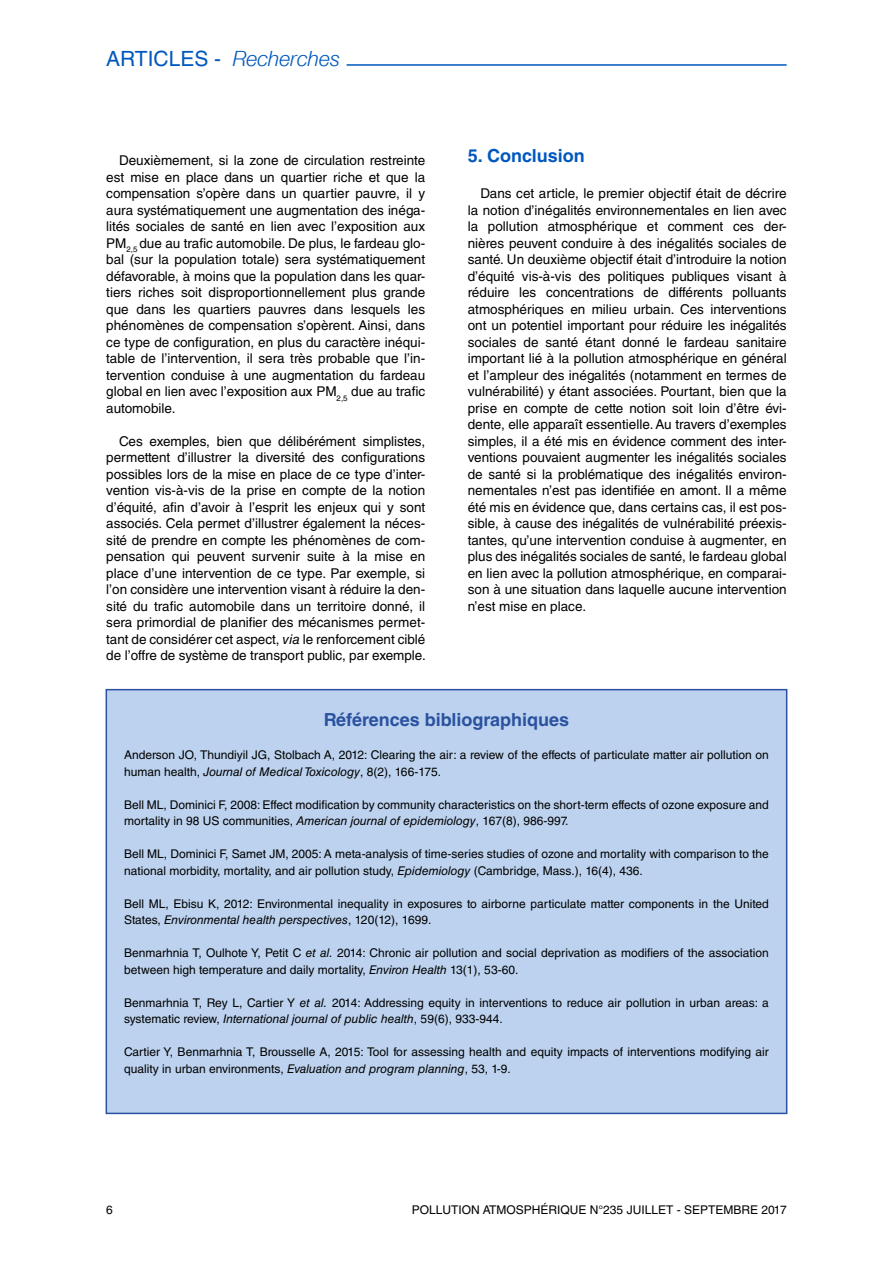
<style>
.page{position:relative;width:893px;height:1263px;background:#fff}
.page>*{position:absolute;margin:0;border:0;box-sizing:border-box;transform-origin:0 0}
.t1{font:italic 21px "Helvetica Neue";color:#0058be}
.Bibliographie{font:700 18px "Helvetica LT Std";color:#2b52a0}
.Titre_1{font:700 18px "Helvetica LT Std";color:#0058be}
.t2{font:13.5px/16.5px "Helvetica LT Std";color:#000;text-align:justify}
.Bibliographie-2{font:12px/16.5px "Helvetica LT Std";color:#000}
.s1{font-family:"Helvetica LT Std";font-style:normal}
.s2{font-style:italic}
</style>
<div class="page">
<hr style="left:347px;top:64px;width:440px;height:2px;background:#0058be">
<div style="left:106px;top:690px;width:681px;height:423px;background:#bcd2ee"></div>
<div style="left:106px;top:689px;width:681px;height:425px;border:2px solid #2b52a0"></div>
<h1 class="t1" style="left:106px;top:46px;width:235px"><span class="s1">ARTICLES -</span> Recherches</h1>
<p class="t2" style="left:106px;top:152px;width:320px;text-indent:13px">Deuxièmement, si la zone de circulation restreinte est mise en place dans un quartier riche et que la compensation s’opère dans un quartier pauvre, il y aura systématiquement une augmentation des inéga&shy;lités sociales de santé en lien avec l’exposition aux PM<sub>2,5</sub> due au trafic automobile. De plus, le fardeau glo&shy;bal (sur la population totale) sera systématiquement défavorable, à moins que la population dans les quar&shy;tiers riches soit disproportionnellement plus grande que dans les quartiers pauvres dans lesquels les phénomènes de compensation s’opèrent. Ainsi, dans ce type de configuration, en plus du caractère inéqui&shy;table de l’intervention, il sera très probable que l’in&shy;tervention conduise à une augmentation du fardeau global en lien avec l’exposition aux PM<sub>2,5</sub> due au trafic automobile.</p>
<p class="t2" style="left:106px;top:432px;width:321px;text-indent:13px">Ces exemples, bien que délibérément simplistes, permettent d’illustrer la diversité des configurations possibles lors de la mise en place de ce type d’inter&shy;vention vis-à-vis de la prise en compte de la notion d’équité, afin d’avoir à l’esprit les enjeux qui y sont associés. Cela permet d’illustrer également la néces&shy;sité de prendre en compte les phénomènes de com&shy;pensation qui peuvent survenir suite à la mise en place d’une intervention de ce type. Par exemple, si l’on considère une intervention visant à réduire la den&shy;sité du trafic automobile dans un territoire donné, il sera primordial de planifier des mécanismes permet&shy;tant de considérer cet aspect, <span class="s2">via</span> le renforcement ciblé de l’offre de système de transport public, par exemple.</p>
<p class="Titre_1" style="left:468px;top:144px;width:118px">5. Conclusion</p>
<p class="t2" style="left:468px;top:185px;width:320px;text-indent:13px">Dans cet article, le premier objectif était de décrire la notion d’inégalités environnementales en lien avec la pollution atmosphérique et comment ces der&shy;nières peuvent conduire à des inégalités sociales de santé. Un deuxième objectif était d’introduire la notion d’équité vis-à-vis des politiques publiques visant à réduire les concentrations de différents polluants atmosphériques en milieu urbain. Ces interventions ont un potentiel important pour réduire les inégalités sociales de santé étant donné le fardeau sanitaire important lié à la pollution atmosphérique en général et l’ampleur des inégalités (notamment en termes de vulnérabilité) y étant associées. Pourtant, bien que la prise en compte de cette notion soit loin d’être évi&shy;dente, elle apparaît essentielle. Au travers d’exemples simples, il a été mis en évidence comment des inter&shy;ventions pouvaient augmenter les inégalités sociales de santé si la problématique des inégalités environ&shy;nementales n’est pas identifiée en amont. Il a même été mis en évidence que, dans certains cas, il est pos&shy;sible, à cause des inégalités de vulnérabilité préexis&shy;tantes, qu’une intervention conduise à augmenter, en plus des inégalités sociales de santé, le fardeau global en lien avec la pollution atmosphérique, en comparai&shy;son à une situation dans laquelle aucune intervention n’est mise en place.</p>
<p class="Bibliographie" style="left:324px;top:709px;width:247px">Références bibliographiques</p>
<p class="Bibliographie-2" style="left:124px;top:747px;width:646px">Anderson JO, Thundiyil JG, Stolbach A, 2012: Clearing the air: a review of the effects of particulate matter air pollution on human health, <span class="s2">Journal of Medical Toxicology</span>, 8(2), 166-175.</p>
<p class="Bibliographie-2" style="left:124px;top:796px;width:646px">Bell ML, Dominici F, 2008: Effect modification by community characteristics on the short-term effects of ozone exposure and mortality in 98 US communities, <span class="s2">American journal of epidemiology</span>, 167(8), 986-997.</p>
<p class="Bibliographie-2" style="left:124px;top:846px;width:646px">Bell ML, Dominici F, Samet JM, 2005: A meta-analysis of time-series studies of ozone and mortality with comparison to the national morbidity, mortality, and air pollution study, <span class="s2">Epidemiology</span> (Cambridge, Mass.), 16(4), 436.</p>
<p class="Bibliographie-2" style="left:124px;top:895px;width:646px">Bell ML, Ebisu K, 2012: Environmental inequality in exposures to airborne particulate matter components in the United<br>States, <span class="s2">Environmental health perspectives</span>, 120(12), 1699.</p>
<p class="Bibliographie-2" style="left:124px;top:945px;width:646px">Benmarhnia T, Oulhote Y, Petit C <span class="s2">et al.</span> 2014: Chronic air pollution and social deprivation as modifiers of the association between high temperature and daily mortality, <span class="s2">Environ Health</span> 13(1), 53-60.</p>
<p class="Bibliographie-2" style="left:124px;top:994px;width:646px">Benmarhnia T, Rey L, Cartier Y <span class="s2">et al.</span> 2014: Addressing equity in interventions to reduce air pollution in urban areas: a systematic review, <span class="s2">International journal of public health</span>, 59(6), 933-944.</p>
<p class="Bibliographie-2" style="left:124px;top:1044px;width:646px">Cartier Y, Benmarhnia T, Brousselle A, 2015: Tool for assessing health and equity impacts of interventions modifying air quality in urban environments, <span class="s2">Evaluation and program planning</span>, 53, 1-9.</p>
<p class="Bibliographie-2" style="left:106px;top:1201px;width:8px">6</p>
<p class="Bibliographie-2" style="left:412px;top:1202px;width:376px">POLLUTION ATMOSPHÉRIQUE N°235 JUILLET - SEPTEMBRE 2017</p>
</div>
